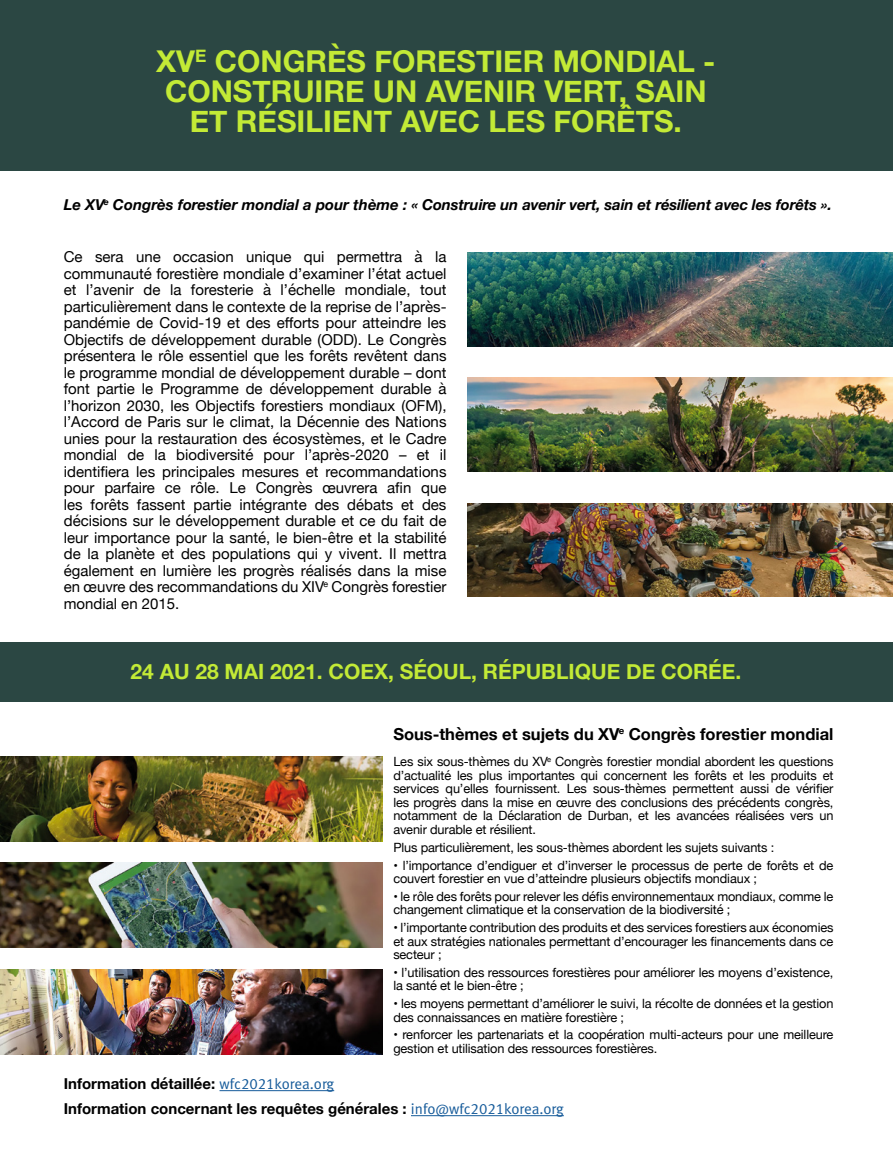
<style>
.page{position:relative;width:893px;height:1149px;background:#fff}
.page>*{position:absolute;margin:0;border:0;box-sizing:border-box;transform-origin:0 0}
.t1{font:700 30px/30px "Helvetica Neue";color:#c3ea36;text-align:center}
.t2{font:700 21px "Helvetica Neue";color:#c3ea36}
.t3{font:700 16.5px "Helvetica Neue";color:#000}
.t4{font:15px/16.5px "Helvetica Neue";color:#000;text-align:justify}
.t5{font:700 15px/25px "Helvetica Neue";color:#000}
.t6{font:italic 700 15px "Helvetica Neue";letter-spacing:-.01em;color:#000}
.t7{font:12.75px/13.5px "Helvetica Neue";letter-spacing:-.01em;color:#000}
.s1{font-family:"Meta Normal LF";font-weight:400;color:#165b9a}
</style>
<div class="page">
<div style="left:0;top:642px;width:893px;height:60px;background:#2b4743"></div>
<hr style="left:220px;top:1089px;width:114px;height:1px;background:#165b9a">
<hr style="left:411px;top:1114px;width:153px;height:1px;background:#165b9a">
<img style="left:468px;top:252px;width:425px;height:94px">
<img style="left:468px;top:377px;width:425px;height:94px">
<img style="left:468px;top:503px;width:425px;height:93px">
<img style="left:0;top:756px;width:383px;height:85px">
<img style="left:0;top:862px;width:383px;height:85px">
<img style="left:0;top:969px;width:383px;height:84px">
<div style="left:0;top:0;width:893px;height:170px;background:#2b4743"></div>
<h1 class="t1" style="left:156px;top:47px;width:561px">XV<sup>E</sup> CONGRÈS FORESTIER MONDIAL -<br>CONSTRUIRE UN AVENIR VERT, SAIN<br>ET RÉSILIENT AVEC LES FORÊTS.</h1>
<p class="t6" style="left:64px;top:193px;width:770px">Le XV<sup>e</sup> Congrès forestier mondial a pour thème : « Construire un avenir vert, sain et résilient avec les forêts ».</p>
<p class="t4" style="left:64px;top:249px;width:384px">Ce sera une occasion unique qui permettra à la communauté forestière mondiale d’examiner l’état actuel et l’avenir de la foresterie à l’échelle mondiale, tout particulièrement dans le contexte de la reprise de l’après&shy;pandémie de Covid-19 et des efforts pour atteindre les Objectifs de développement durable (ODD). Le Congrès présentera le rôle essentiel que les forêts revêtent dans le programme mondial de développement durable – dont font partie le Programme de développement durable à l’horizon 2030, les Objectifs forestiers mondiaux (OFM), l’Accord de Paris sur le climat, la Décennie des Nations unies pour la restauration des écosystèmes, et le Cadre mondial de la biodiversité pour l’après-2020 – et il identifiera les principales mesures et recommandations pour parfaire ce rôle. Le Congrès œuvrera afin que les forêts fassent partie intégrante des débats et des décisions sur le développement durable et ce du fait de leur importance pour la santé, le bien-être et la stabilité de la planète et des populations qui y vivent. Il mettra également en lumière les progrès réalisés dans la mise en œuvre des recommandations du XIV<sup>e</sup> Congrès forestier mondial en 2015.</p>
<h2 class="t2" style="left:130px;top:655px;width:612px">24 AU 28 MAI 2021. COEX, SÉOUL, RÉPUBLIQUE DE CORÉE.</h2>
<p class="t3" style="left:393px;top:720px;width:442px">Sous-thèmes et sujets du XV<sup>e</sup> Congrès forestier mondial</p>
<p class="t7" style="left:393px;top:755px;width:442px;text-align:justify">Les six sous-thèmes du XV<sup>e</sup> Congrès forestier mondial abordent les questions d’actualité les plus importantes qui concernent les forêts et les produits et services qu’elles fournissent. Les sous-thèmes permettent aussi de vérifier les progrès dans la mise en œuvre des conclusions des précédents congrès, notamment de la Déclaration de Durban, et les avancées réalisées vers un avenir durable et résilient.</p>
<p class="t7" style="left:393px;top:841px;width:383px">Plus particulièrement, les sous-thèmes abordent les sujets suivants :</p>
<p class="t7" style="left:393px;top:858px;width:442px">• l’importance d’endiguer et d’inverser le processus de perte de forêts et de couvert forestier en vue d’atteindre plusieurs objectifs mondiaux ;</p>
<p class="t7" style="left:393px;top:890px;width:442px">• le rôle des forêts pour relever les défis environnementaux mondiaux, comme le changement climatique et la conservation de la biodiversité ;</p>
<p class="t7" style="left:393px;top:921px;width:442px;text-align:justify">• l’importante contribution des produits et des services forestiers aux économies et aux stratégies nationales permettant d’encourager les financements dans ce secteur ;</p>
<p class="t7" style="left:393px;top:966px;width:442px">• l’utilisation des ressources forestières pour améliorer les moyens d’existence, la santé et le bien-être ;</p>
<p class="t7" style="left:393px;top:997px;width:442px">• les moyens permettant d’améliorer le suivi, la récolte de données et la gestion des connaissances en matière forestière ;</p>
<p class="t7" style="left:393px;top:1028px;width:442px">• renforcer les partenariats et la coopération multi-acteurs pour une meilleure gestion et utilisation des ressources forestières.</p>
<p class="t5" style="left:64px;top:1071px;width:502px">Information détaillée: <span class="s1">wfc2021korea.org<br></span>Information concernant les requêtes générales : <span class="s1">info@wfc2021korea.org</span></p>
</div>
